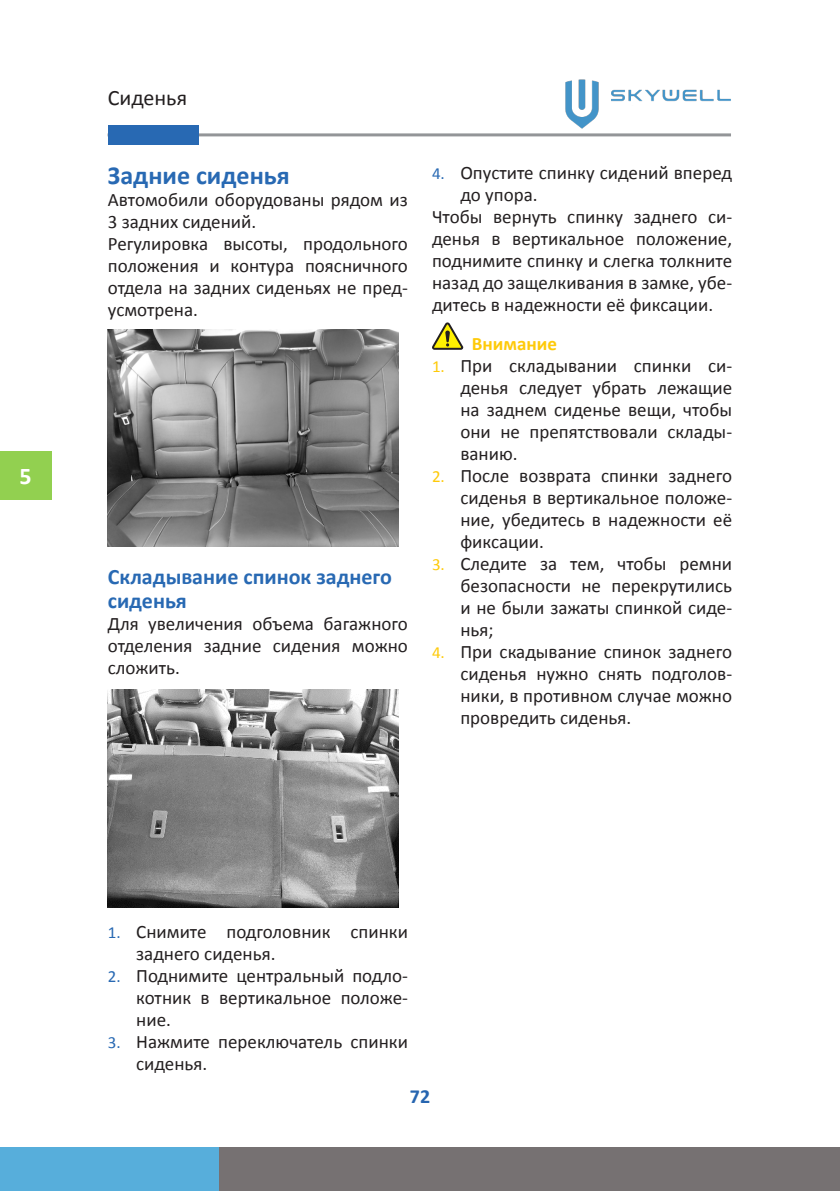
<style>
.page{position:relative;width:840px;height:1191px;background:#fff}
.page>*{position:absolute;margin:0;border:0;box-sizing:border-box;transform-origin:0 0}
.Позаголовок_синий{font:700 26px "Calibri";color:#2869b3}
.t1{font:700 24px "Calibri";color:#fff}
.text_bold_синий{font:700 22px/24px "Calibri";color:#2869b3}
.t2{font:22px "Calibri";color:#231f20}
.t3{font:700 20px "Calibri";color:#2665b0}
.text{font:19px/22px "Calibri";color:#231f20;text-align:justify}
.text-2{font:700 19px "Calibri";color:#feca0a}
.s1{font-size:17px;color:#2869b3}
.s2{font-size:17px;color:#feca0a}
</style>
<div class="page">
<hr style="left:107px;top:133px;width:623px;height:3px;background:#939598">
<div style="left:108px;top:125px;width:90px;height:19px;background:#2869b3"></div>
<div style="left:0;top:1147px;width:219px;height:44px;background:#57aedb"></div>
<div style="left:219px;top:1147px;width:620px;height:44px;background:#767172"></div>
<div style="left:0;top:451px;width:51px;height:49px;background:#92d050"></div>
<img style="left:565px;top:79px;width:166px;height:50px">
<div style="left:607px;top:106px;width:112px;height:18px;background:#fff"></div>
<img style="left:108px;top:329px;width:290px;height:218px">
<img style="left:108px;top:690px;width:290px;height:217px">
<svg style="left:432px;top:322px;width:32px;height:28px"></svg>
<p class="t1" style="left:19px;top:461px;width:14px">5</p>
<p class="t2" style="left:108px;top:84px;width:81px">Сиденья</p>
<p class="Позаголовок_синий" style="left:108px;top:159px;width:183px">Задние сиденья</p>
<p class="text" style="left:108px;top:189px;width:301px">Автомобили оборудованы рядом из<br>3 задних сидений.</p>
<p class="text" style="left:108px;top:233px;width:301px">Регулировка высоты, продольного положения и контура поясничного отдела на задних сиденьях не пред&shy;усмотрена.</p>
<p class="text_bold_синий" style="left:108px;top:564px;width:285px">Складывание спинок заднего сиденья</p>
<p class="text" style="left:108px;top:612px;width:301px">Для увеличения объема багажного отделения задние сидения можно сложить.</p>
<p class="text" style="left:460px;top:161px;width:273px;text-indent:-28px"><span class="s1">4.</span> Опустите спинку сидений вперед до упора.</p>
<p class="text" style="left:432px;top:205px;width:301px">Чтобы вернуть спинку заднего си&shy;денья в вертикальное положение, поднимите спинку и слегка толкните назад до защелкивания в замке, убе&shy;дитесь в надежности её фиксации.</p>
<p class="text-2" style="left:471px;top:331px;width:87px">Внимание</p>
<p class="text" style="left:460px;top:354px;width:273px;text-indent:-28px"><span class="s2">1.</span> При складывании спинки си&shy;денья следует убрать лежащие на заднем сиденье вещи, чтобы они не препятствовали склады&shy;ванию.</p>
<p class="text" style="left:460px;top:464px;width:273px;text-indent:-28px"><span class="s2">2.</span> После возврата спинки заднего сиденья в вертикальное положе&shy;ние, убедитесь в надежности её фиксации.</p>
<p class="text" style="left:460px;top:552px;width:273px;text-indent:-28px"><span class="s2">3.</span> Следите за тем, чтобы ремни безопасности не перекрутились и не были зажаты спинкой сиде&shy;нья;</p>
<p class="text" style="left:460px;top:640px;width:273px;text-indent:-28px"><span class="s2">4.</span> При скадывание спинок заднего сиденья нужно снять подголов&shy;ники, в противном случае можно провредить сиденья.</p>
<p class="text" style="left:136px;top:920px;width:273px;text-indent:-28px"><span class="s1">1.</span> Снимите подголовник спинки заднего сиденья.</p>
<p class="text" style="left:136px;top:964px;width:273px;text-indent:-28px"><span class="s1">2.</span> Поднимите центральный подло&shy;котник в вертикальное положе&shy;ние.</p>
<p class="text" style="left:136px;top:1030px;width:273px;text-indent:-28px"><span class="s1">3.</span> Нажмите переключатель спинки сиденья.</p>
<p class="t3" style="left:409px;top:1083px;width:22px">72</p>
</div>
